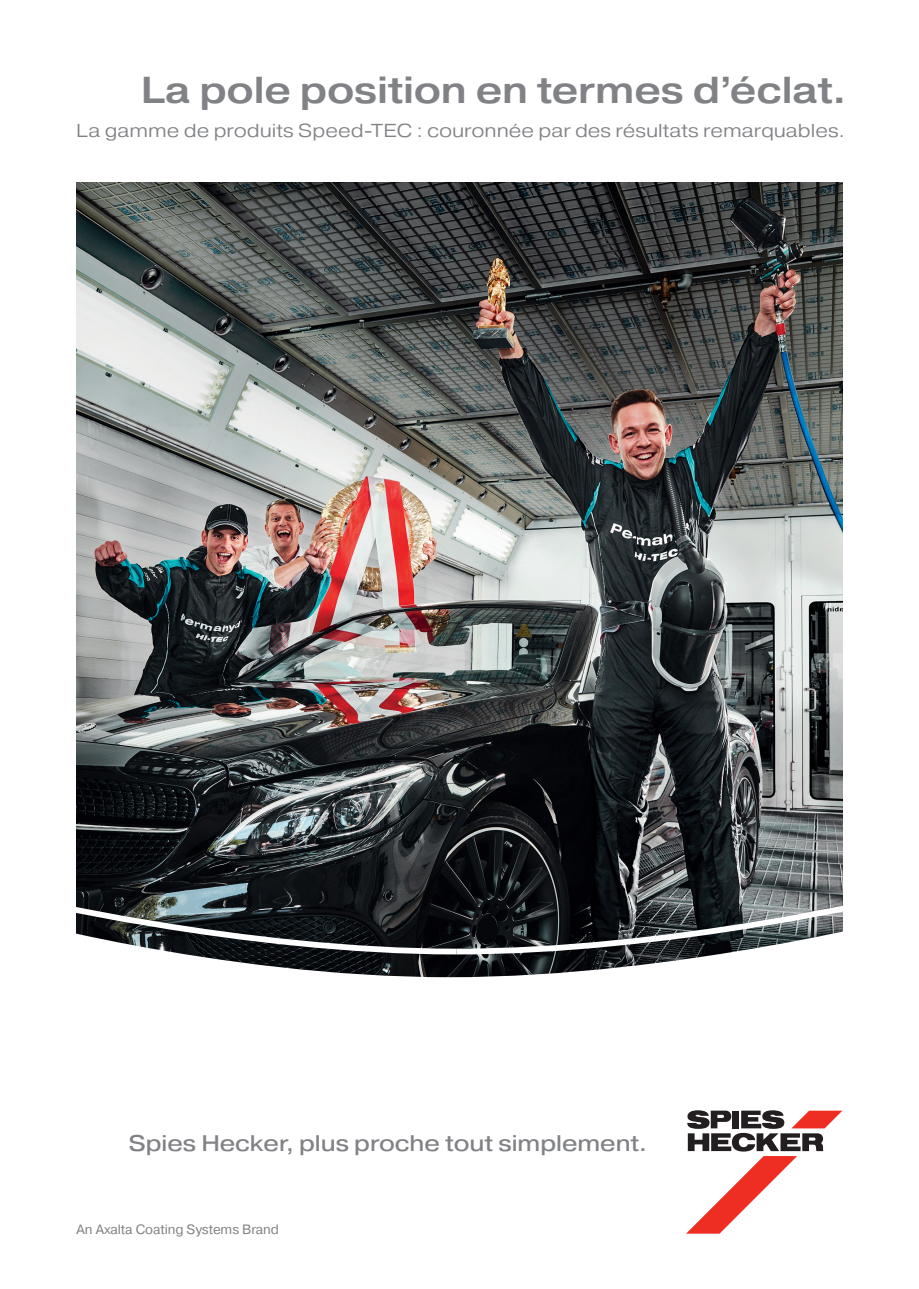
<style>
.page{position:relative;width:919px;height:1289px;background:#fff}
.page>*{position:absolute;margin:0;border:0;box-sizing:border-box;transform-origin:0 0}
.t1{font:500 expanded 37.5px "Spies Hecker Pragmatica";letter-spacing:-.005em;color:#808285}
.t2{font:expanded 22.5px "Spies Hecker Pragmatica";color:#808285}
.t3{font:300 expanded 18.75px "Spies Hecker Pragmatica";color:#808285}
.t4{font:13.5px "Spies Hecker Pragmatica";letter-spacing:-.005em;color:#808285}
</style>
<div class="page">
<img style="left:77px;top:183px;width:765px;height:700px">
<svg style="left:203px;top:957px;width:640px;height:277px"></svg>
<svg style="left:76px;top:883px;width:767px;height:74px;background:#43474a"></svg>
<svg style="left:686px;top:1110px;width:156px;height:123px"></svg>
<h1 class="t1" style="left:141px;top:67px;width:707px">La pole position en termes d’éclat.</h1>
<p class="t3" style="left:76px;top:118px;width:769px">La gamme de produits Speed-TEC : couronnée par des résultats remarquables.</p>
<p class="t2" style="left:129px;top:1129px;width:519px">Spies Hecker, plus proche tout simplement.</p>
<p class="t4" style="left:77px;top:1220px;width:204px">An Axalta Coating Systems Brand</p>
</div>
